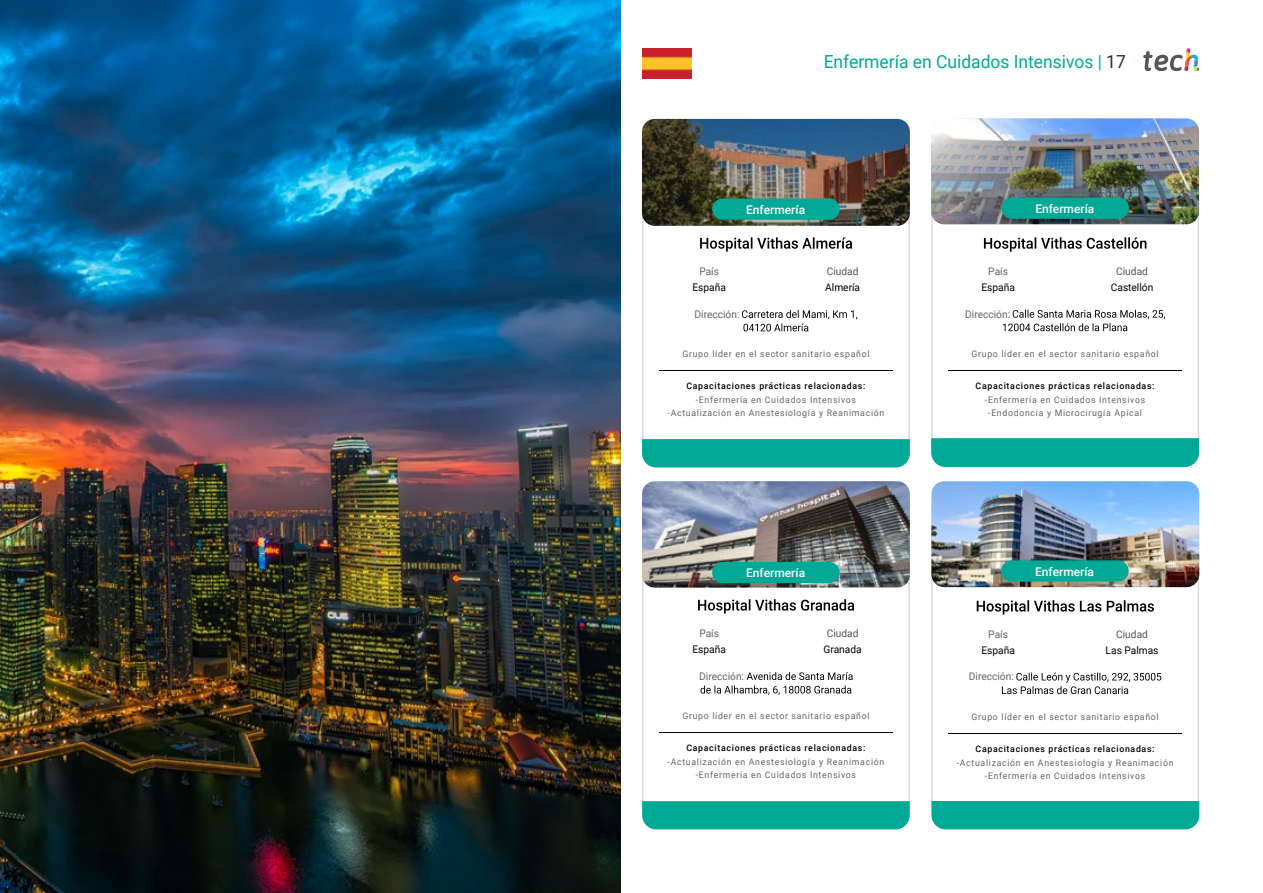
<style>
.page{position:relative;width:1263px;height:893px;background:#fff}
.page>*{position:absolute;margin:0;border:0;box-sizing:border-box;transform-origin:0 0}
.t1{font:18px "Roboto";color:#00a996}
.t2{font:500 12px "Roboto";color:#fff}
.t3{font:10.5px "Roboto";color:#61646a}
.t4{font:10.5px "Roboto";color:#000}
.t5{font:10.5px "Roboto";color:#52555b}
.t6{font:9px/13.2px "Roboto";letter-spacing:.08em;color:#61646a;text-align:center}
.t7{font:500 9px "Roboto";letter-spacing:.08em;color:#000}
.s1{color:#312e20}
</style>
<div class="page">
<img style="left:0;top:0;width:621px;height:893px">
<svg style="left:1143px;top:48px;width:56px;height:24px"></svg>
<img style="left:642px;top:48px;width:49px;height:31px">
<svg style="left:642px;top:226px;width:268px;height:213px"></svg>
<img style="left:642px;top:119px;width:268px;height:107px">
<div style="left:712px;top:198px;width:128px;height:22px;background:#00a996;border-radius:11px"></div>
<div style="left:642px;top:439px;width:268px;height:28px;background:#00a996"></div>
<hr style="left:659px;top:370px;width:234px;height:1px;background:#000">
<svg style="left:742px;top:310px;width:115px;height:21px"></svg>
<svg style="left:700px;top:237px;width:152px;height:15px"></svg>
<svg style="left:931px;top:161px;width:269px;height:292px"></svg>
<img style="left:931px;top:118px;width:268px;height:106px">
<div style="left:1001px;top:198px;width:128px;height:21px;background:#00a996;border-radius:11px"></div>
<div style="left:931px;top:438px;width:268px;height:29px;background:#00a996"></div>
<hr style="left:948px;top:371px;width:234px;height:1px;background:#000">
<svg style="left:1003px;top:310px;width:162px;height:21px"></svg>
<svg style="left:984px;top:237px;width:162px;height:15px"></svg>
<svg style="left:642px;top:588px;width:268px;height:213px"></svg>
<img style="left:642px;top:481px;width:268px;height:107px">
<div style="left:712px;top:562px;width:128px;height:21px;background:#00a996;border-radius:11px"></div>
<div style="left:642px;top:801px;width:268px;height:28px;background:#00a996"></div>
<hr style="left:659px;top:732px;width:234px;height:1px;background:#000">
<svg style="left:747px;top:672px;width:106px;height:8px"></svg>
<svg style="left:700px;top:686px;width:151px;height:9px"></svg>
<svg style="left:698px;top:599px;width:156px;height:14px"></svg>
<svg style="left:931px;top:492px;width:269px;height:326px"></svg>
<img style="left:931px;top:481px;width:268px;height:106px">
<div style="left:1001px;top:560px;width:128px;height:22px;background:#00a996;border-radius:11px"></div>
<div style="left:931px;top:801px;width:268px;height:28px;background:#00a996"></div>
<hr style="left:948px;top:733px;width:234px;height:1px;background:#000">
<svg style="left:1002px;top:673px;width:159px;height:21px"></svg>
<svg style="left:977px;top:600px;width:177px;height:14px"></svg>
<h1 class="t1" style="left:824px;top:49px;width:304px">Enfermería en Cuidados Intensivos | <span class="s1">17</span></h1>
<p class="t3" style="left:699px;top:264px;width:21px">País</p>
<p class="t4" style="left:692px;top:280px;width:35px">España</p>
<h2 class="t2" style="left:746px;top:201px;width:60px">Enfermería</h2>
<p class="t5" style="left:827px;top:264px;width:33px">Ciudad</p>
<p class="t4" style="left:825px;top:280px;width:36px">Almería</p>
<p class="t3" style="left:988px;top:264px;width:21px">País</p>
<p class="t4" style="left:981px;top:280px;width:35px">España</p>
<h2 class="t2" style="left:1035px;top:200px;width:60px">Enfermería</h2>
<p class="t5" style="left:1116px;top:264px;width:33px">Ciudad</p>
<p class="t4" style="left:1111px;top:280px;width:44px">Castellón</p>
<p class="t3" style="left:695px;top:307px;width:46px">Dirección:</p>
<p class="t6" style="left:682px;top:347px;width:189px">Grupo líder en el sector sanitario español</p>
<p class="t7" style="left:686px;top:380px;width:180px">Capacitaciones prácticas relacionadas:</p>
<p class="t6" style="left:667px;top:393px;width:218px">-Enfermería en Cuidados Intensivos -Actualización en Anestesiología y Reanimación</p>
<p class="t3" style="left:965px;top:307px;width:46px">Dirección:</p>
<p class="t6" style="left:971px;top:347px;width:189px">Grupo líder en el sector sanitario español</p>
<p class="t7" style="left:975px;top:380px;width:180px">Capacitaciones prácticas relacionadas:</p>
<p class="t6" style="left:985px;top:393px;width:162px">-Enfermería en Cuidados Intensivos -Endodoncia y Microcirugía Apical</p>
<h2 class="t2" style="left:746px;top:564px;width:60px">Enfermería</h2>
<h2 class="t2" style="left:1035px;top:563px;width:60px">Enfermería</h2>
<p class="t3" style="left:699px;top:626px;width:21px">País</p>
<p class="t4" style="left:692px;top:642px;width:35px">España</p>
<p class="t5" style="left:827px;top:626px;width:33px">Ciudad</p>
<p class="t4" style="left:823px;top:642px;width:40px">Granada</p>
<p class="t3" style="left:988px;top:627px;width:21px">País</p>
<p class="t4" style="left:981px;top:643px;width:35px">España</p>
<p class="t5" style="left:1116px;top:627px;width:33px">Ciudad</p>
<p class="t4" style="left:1106px;top:643px;width:54px">Las Palmas</p>
<p class="t3" style="left:699px;top:669px;width:46px">Dirección:</p>
<p class="t6" style="left:682px;top:709px;width:189px">Grupo líder en el sector sanitario español</p>
<p class="t7" style="left:686px;top:742px;width:180px">Capacitaciones prácticas relacionadas:</p>
<p class="t6" style="left:667px;top:754px;width:218px">-Actualización en Anestesiología y Reanimación -Enfermería en Cuidados Intensivos</p>
<p class="t3" style="left:969px;top:669px;width:46px">Dirección:</p>
<p class="t6" style="left:971px;top:709px;width:189px">Grupo líder en el sector sanitario español</p>
<p class="t7" style="left:975px;top:743px;width:180px">Capacitaciones prácticas relacionadas:</p>
<p class="t6" style="left:957px;top:755px;width:218px">-Actualización en Anestesiología y Reanimación -Enfermería en Cuidados Intensivos</p>
</div>
